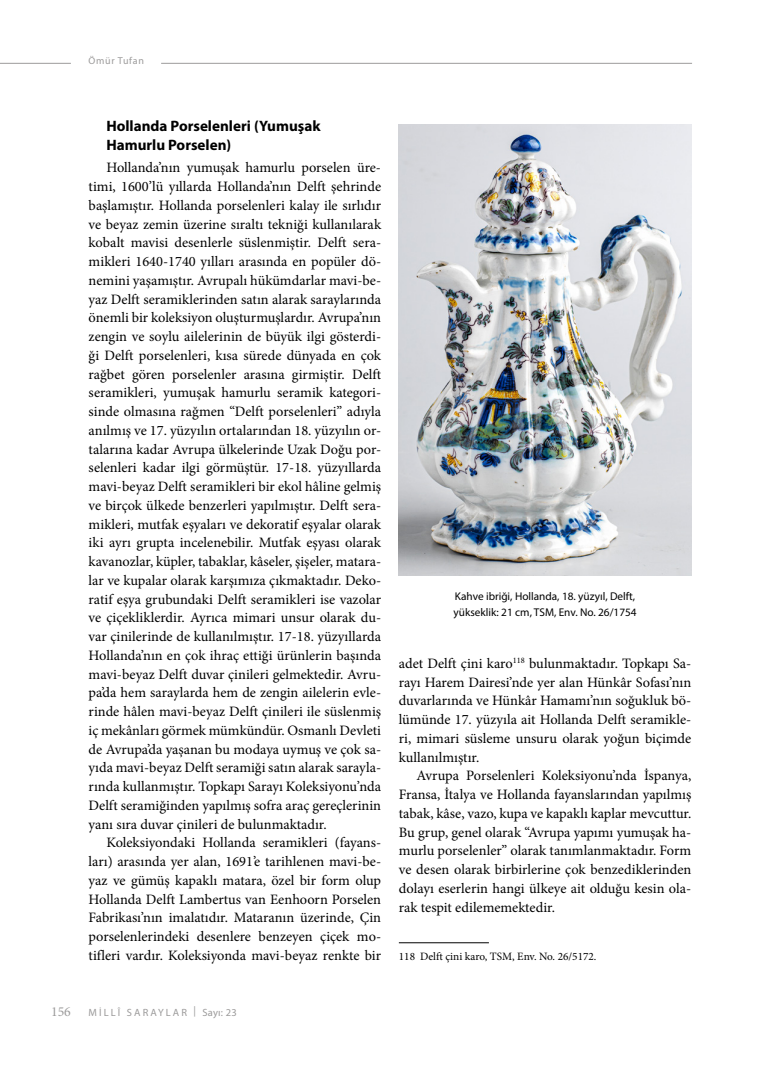
<style>
.page{position:relative;width:780px;height:1081px;background:#fff}
.page>*{position:absolute;margin:0;border:0;box-sizing:border-box;transform-origin:0 0}
.t1{font:700 15.12px/18.8px "Myriad Pro";color:#000}
.t2{font:14.38px/18.8px "Minion Pro";color:#000;text-align:justify}
.t3{font:13.75px "Minion Pro";color:#9c9b9b}
.t4{font:11.25px/16.2px "Myriad Pro";color:#000}
.t5{font:11.25px "Minion Pro";color:#000}
.t6{font:10.5px "Myriad Pro";letter-spacing:.2em;color:#9c9b9b}
.t7{font:10px "Myriad Pro";letter-spacing:.07em;color:#9c9b9b}
</style>
<div class="page">
<hr style="left:161px;top:63px;width:531px;height:1px;background:#9c9b9b">
<hr style="left:0;top:63px;width:71px;height:1px;background:#9c9b9b">
<hr style="left:399px;top:942px;width:90px;height:1px;background:#000">
<img style="left:399px;top:124px;width:292px;height:451px">
<p class="t7" style="left:89px;top:54px;width:57px">Ömür Tufan</p>
<p class="t1" style="left:106px;top:116px;width:216px">Hollanda Porselenleri (Yumuşak<br>Hamurlu Porselen)</p>
<p class="t2" style="left:89px;top:158px;width:294px;text-indent:18px">Hollanda’nın yumuşak hamurlu porselen üre&shy;timi, 1600’lü yıllarda Hollanda’nın Delft şehrinde başlamıştır. Hollanda porselenleri kalay ile sırlıdır ve beyaz zemin üzerine sıraltı tekniği kullanılarak kobalt mavisi desenlerle süslenmiştir. Delft sera&shy;mikleri 1640-1740 yılları arasında en popüler dö&shy;nemini yaşamıştır. Avrupalı hükümdarlar mavi-be&shy;yaz Delft seramiklerinden satın alarak saraylarında önemli bir koleksiyon oluşturmuşlardır. Avrupa’nın zengin ve soylu ailelerinin de büyük ilgi gösterdi&shy;ği Delft porselenleri, kısa sürede dünyada en çok rağbet gören porselenler arasına girmiştir. Delft seramikleri, yumuşak hamurlu seramik kategori&shy;sinde olmasına rağmen “Delft porselenleri” adıyla anılmış ve 17. yüzyılın ortalarından 18. yüzyılın or&shy;talarına kadar Avrupa ülkelerinde Uzak Doğu por&shy;selenleri kadar ilgi görmüştür. 17-18. yüzyıllarda mavi-beyaz Delft seramikleri bir ekol hâline gelmiş ve birçok ülkede benzerleri yapılmıştır. Delft sera&shy;mikleri, mutfak eşyaları ve dekoratif eşyalar olarak iki ayrı grupta incelenebilir. Mutfak eşyası olarak kavanozlar, küpler, tabaklar, kâseler, şişeler, matara&shy;lar ve kupalar olarak karşımıza çıkmaktadır. Deko&shy;ratif eşya grubundaki Delft seramikleri ise vazolar ve çiçekliklerdir. Ayrıca mimari unsur olarak du&shy;var çinilerinde de kullanılmıştır. 17-18. yüzyıllarda Hollanda’nın en çok ihraç ettiği ürünlerin başında mavi-beyaz Delft duvar çinileri gelmektedir. Avru&shy;pa’da hem saraylarda hem de zengin ailelerin evle&shy;rinde hâlen mavi-beyaz Delft çinileri ile süslenmiş iç mekânları görmek mümkündür. Osmanlı Devleti de Avrupa’da yaşanan bu modaya uymuş ve çok sa&shy;yıda mavi-beyaz Delft seramiği satın alarak sarayla&shy;rında kullanmıştır. Topkapı Sarayı Koleksiyonu’nda Delft seramiğinden yapılmış sofra araç gereçlerinin yanı sıra duvar çinileri de bulunmaktadır.</p>
<p class="t2" style="left:89px;top:833px;width:294px;text-indent:18px">Koleksiyondaki Hollanda seramikleri (fayans&shy;ları) arasında yer alan, 1691’e tarihlenen mavi-be&shy;yaz ve gümüş kapaklı matara, özel bir form olup Hollanda Delft Lambertus van Eenhoorn Porselen Fabrikası’nın imalatıdır. Mataranın üzerinde, Çin porselenlerindeki desenlere benzeyen çiçek mo&shy;tifleri vardır. Koleksiyonda mavi-beyaz renkte bir</p>
<p class="t3" style="left:51px;top:1003px;width:21px">156</p>
<p class="t6" style="left:89px;top:1006px;width:150px">MİLLÎ SARAYLAR | Sayı: 23</p>
<p class="t4" style="left:453px;top:588px;width:184px">Kahve ibriği, Hollanda, 18. yüzyıl, Delft, yükseklik: 21 cm, TSM, Env. No. 26/1754</p>
<p class="t2" style="left:399px;top:654px;width:294px">adet Delft çini karo<sup>118</sup> bulunmaktadır. Topkapı Sa&shy;rayı Harem Dairesi’nde yer alan Hünkâr Sofası’nın duvarlarında ve Hünkâr Hamamı’nın soğukluk bö&shy;lümünde 17. yüzyıla ait Hollanda Delft seramikle&shy;ri, mimari süsleme unsuru olarak yoğun biçimde kullanılmıştır.</p>
<p class="t2" style="left:399px;top:766px;width:294px;text-indent:18px">Avrupa Porselenleri Koleksiyonu’nda İspanya, Fransa, İtalya ve Hollanda fayanslarından yapılmış tabak, kâse, vazo, kupa ve kapaklı kaplar mevcuttur.<br>Bu grup, genel olarak “Avrupa yapımı yumuşak ha&shy;murlu porselenler” olarak tanımlanmaktadır. Form ve desen olarak birbirlerine çok benzediklerinden dolayı eserlerin hangi ülkeye ait olduğu kesin ola&shy;rak tespit edilememektedir.</p>
<p class="t5" style="left:399px;top:949px;width:199px">118 Delft çini karo, TSM, Env. No. 26/5172.</p>
</div>
